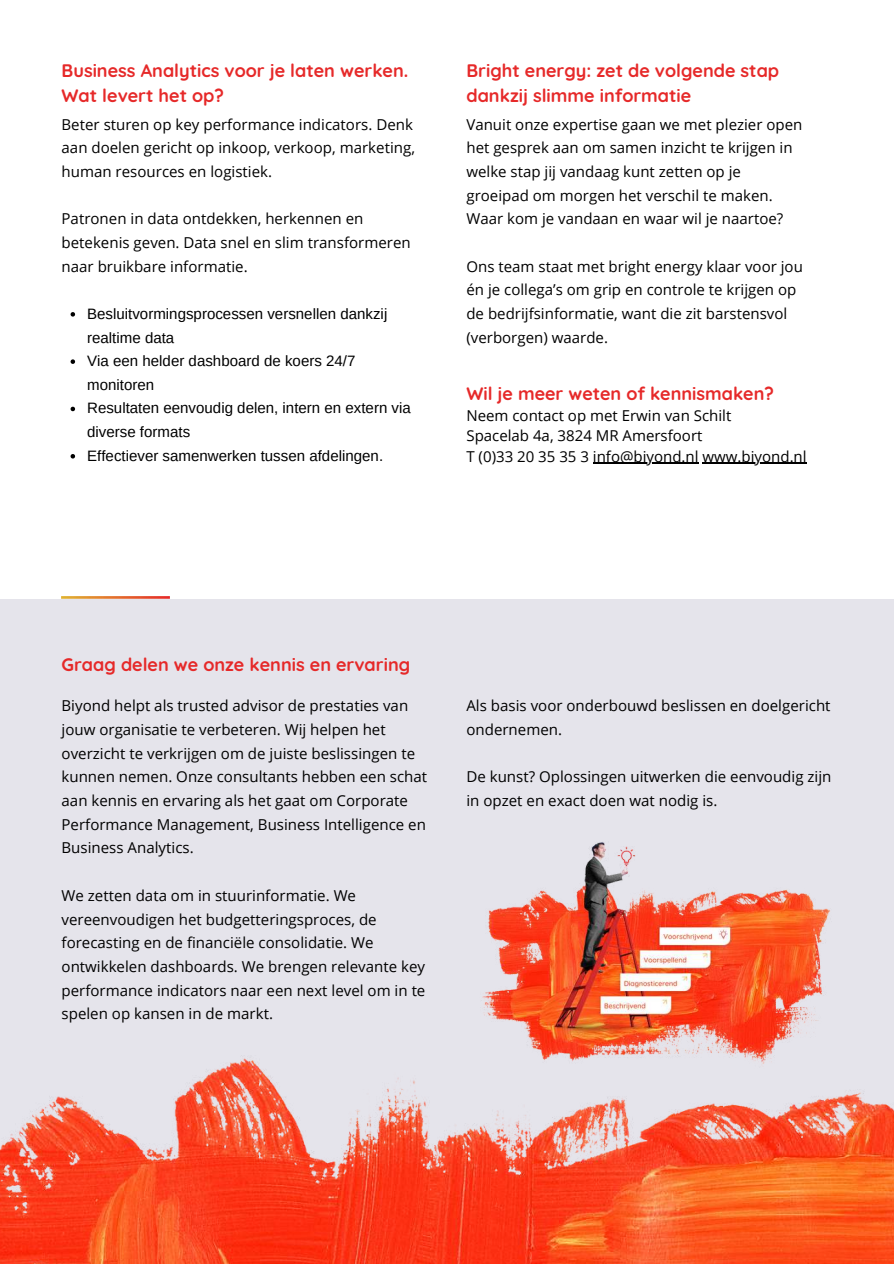
<style>
.page{position:relative;width:894px;height:1264px;background:#fff}
.page>*{position:absolute;margin:0;border:0;box-sizing:border-box;transform-origin:0 0}
.t1{font:700 18px/24.9px "Quicksand";color:#e62929}
.t2{font:15px/23.7px "Open Sans";color:#000}
.t3{font:15px/23.7px "Arimo";color:#000}
</style>
<div class="page">
<div style="left:0;top:599px;width:893px;height:630px;background:#e5e4eb"></div>
<img style="left:0;top:1058px;width:893px;height:205px">
<img style="left:62px;top:596px;width:108px;height:2px">
<img style="left:469px;top:842px;width:365px;height:247px">
<svg style="left:71px;top:312px;width:4px;height:4px"></svg>
<svg style="left:71px;top:359px;width:4px;height:5px"></svg>
<svg style="left:71px;top:407px;width:4px;height:4px"></svg>
<svg style="left:71px;top:454px;width:4px;height:4px"></svg>
<hr style="left:592px;top:462px;width:106px;height:2px;background:#000">
<hr style="left:702px;top:462px;width:104px;height:2px;background:#000">
<p class="t1" style="left:62px;top:57px;width:348px">Business Analytics voor je laten werken.<br>Wat levert het op?</p>
<p class="t2" style="left:62px;top:112px;width:355px">Beter sturen op key performance indicators. Denk aan doelen gericht op inkoop, verkoop, marketing, human resources en logistiek.</p>
<p class="t2" style="left:62px;top:206px;width:350px">Patronen in data ontdekken, herkennen en betekenis geven. Data snel en slim transformeren naar bruikbare informatie.</p>
<p class="t3" style="left:87px;top:302px;width:325px">Besluitvormingsprocessen versnellen dankzij realtime data<br>Via een helder dashboard de koers 24/7 monitoren<br>Resultaten eenvoudig delen, intern en extern via diverse formats<br>Effectiever samenwerken tussen afdelingen.</p>
<p class="t1" style="left:466px;top:57px;width:314px">Bright energy: zet de volgende stap dankzij slimme informatie</p>
<p class="t2" style="left:466px;top:112px;width:337px">Vanuit onze expertise gaan we met plezier open het gesprek aan om samen inzicht te krijgen in welke stap jij vandaag kunt zetten op je groeipad om morgen het verschil te maken.<br>Waar kom je vandaan en waar wil je naartoe?</p>
<p class="t2" style="left:466px;top:254px;width:338px">Ons team staat met bright energy klaar voor jou én je collega’s om grip en controle te krijgen op de bedrijfsinformatie, want die zit barstensvol (verborgen) waarde.</p>
<p class="t1" style="left:466px;top:380px;width:309px">Wil je meer weten of kennismaken?</p>
<p class="t2" style="left:466px;top:405px;width:341px;line-height:20.2px">Neem contact op met Erwin van Schilt<br>Spacelab 4a, 3824 MR Amersfoort<br>T (0)33 20 35 35 3 info@biyond.nl www.biyond.nl</p>
<p class="t1" style="left:62px;top:652px;width:350px">Graag delen we onze kennis en ervaring</p>
<p class="t2" style="left:62px;top:693px;width:367px">Biyond helpt als trusted advisor de prestaties van jouw organisatie te verbeteren. Wij helpen het overzicht te verkrijgen om de juiste beslissingen te kunnen nemen. Onze consultants hebben een schat aan kennis en ervaring als het gaat om Corporate Performance Management, Business Intelligence en Business Analytics.</p>
<p class="t2" style="left:62px;top:883px;width:365px">We zetten data om in stuurinformatie. We vereenvoudigen het budgetteringsproces, de forecasting en de financiële consolidatie. We ontwikkelen dashboards. We brengen relevante key performance indicators naar een next level om in te spelen op kansen in de markt.</p>
<p class="t2" style="left:466px;top:693px;width:365px">Als basis voor onderbouwd beslissen en doelgericht ondernemen.</p>
<p class="t2" style="left:466px;top:764px;width:366px">De kunst? Oplossingen uitwerken die eenvoudig zijn in opzet en exact doen wat nodig is.</p>
</div>
